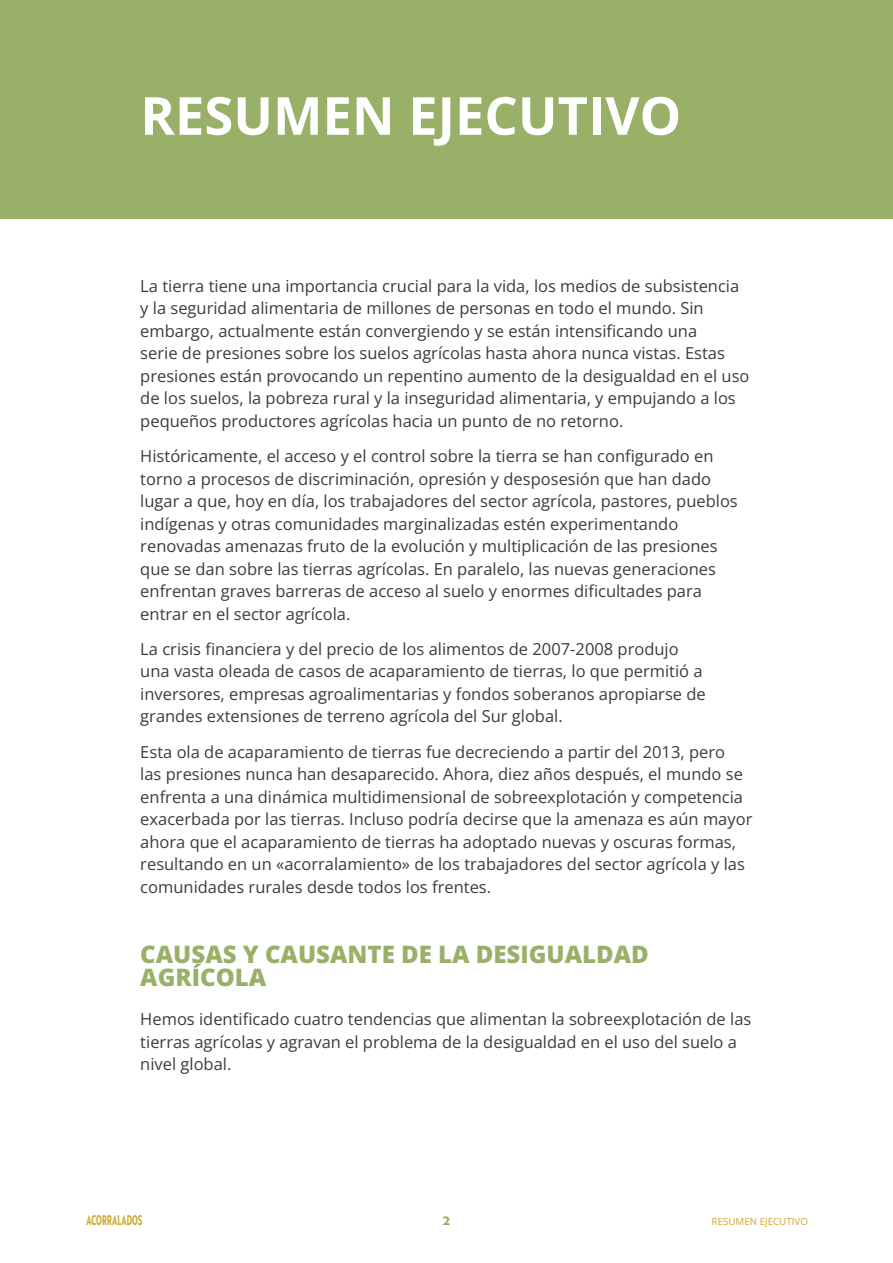
<style>
.page{position:relative;width:893px;height:1263px;background:#fff}
.page>*{position:absolute;margin:0;border:0;box-sizing:border-box;transform-origin:0 0}
.t1{font:700 52.5px "Open Sans";color:#fff}
.t2{font:24px/22.5px "Open Sans";color:#99b068}
.t3{font:16.5px/22.5px "Open Sans";color:#3c3c3b}
.t4{font:700 13.65px "Brother XS";letter-spacing:.015em;color:#c9a931;scale:.64 1}
.t5{font:800 11.7px "Brother XL";color:#99b068}
.t6{font:9.75px "Open Sans";color:#c9a931}
</style>
<div class="page">
<div style="left:0;top:0;width:893px;height:218px;background:#99b068"></div>
<p class="t1" style="left:140px;top:79px;width:542px">RESUMEN EJECUTIVO</p>
<p class="t3" style="left:140px;top:274px;width:611px">La tierra tiene una importancia crucial para la vida, los medios de subsistencia y la seguridad alimentaria de millones de personas en todo el mundo. Sin embargo, actualmente están convergiendo y se están intensificando una<br>serie de presiones sobre los suelos agrícolas hasta ahora nunca vistas. Estas presiones están provocando un repentino aumento de la desigualdad en el uso de los suelos, la pobreza rural y la inseguridad alimentaria, y empujando a los pequeños productores agrícolas hacia un punto de no retorno.</p>
<p class="t3" style="left:140px;top:444px;width:599px">Históricamente, el acceso y el control sobre la tierra se han configurado en torno a procesos de discriminación, opresión y desposesión que han dado lugar a que, hoy en día, los trabajadores del sector agrícola, pastores, pueblos indígenas y otras comunidades marginalizadas estén experimentando renovadas amenazas fruto de la evolución y multiplicación de las presiones que se dan sobre las tierras agrícolas. En paralelo, las nuevas generaciones enfrentan graves barreras de acceso al suelo y enormes dificultades para entrar en el sector agrícola.</p>
<p class="t3" style="left:140px;top:637px;width:567px">La crisis financiera y del precio de los alimentos de 2007-2008 produjo una vasta oleada de casos de acaparamiento de tierras, lo que permitió a inversores, empresas agroalimentarias y fondos soberanos apropiarse de grandes extensiones de terreno agrícola del Sur global.</p>
<p class="t3" style="left:140px;top:740px;width:614px">Esta ola de acaparamiento de tierras fue decreciendo a partir del 2013, pero<br>las presiones nunca han desaparecido. Ahora, diez años después, el mundo se enfrenta a una dinámica multidimensional de sobreexplotación y competencia exacerbada por las tierras. Incluso podría decirse que la amenaza es aún mayor ahora que el acaparamiento de tierras ha adoptado nuevas y oscuras formas, resultando en un «acorralamiento» de los trabajadores del sector agrícola y las comunidades rurales desde todos los frentes.</p>
<p class="t2" style="left:140px;top:943px;width:510px">CAUSAS Y CAUSANTE DE LA DESIGUALDAD<br>AGRÍCOLA</p>
<p class="t3" style="left:140px;top:1008px;width:613px">Hemos identificado cuatro tendencias que alimentan la sobreexplotación de las tierras agrícolas y agravan el problema de la desigualdad en el uso del suelo a nivel global.</p>
<p class="t4" style="left:86px;top:1209px;width:89px">ACORRALADOS</p>
<p class="t5" style="left:443px;top:1212px;width:9px">2</p>
<p class="t6" style="left:712px;top:1215px;width:98px">RESUMEN EJECUTIVO</p>
</div>
